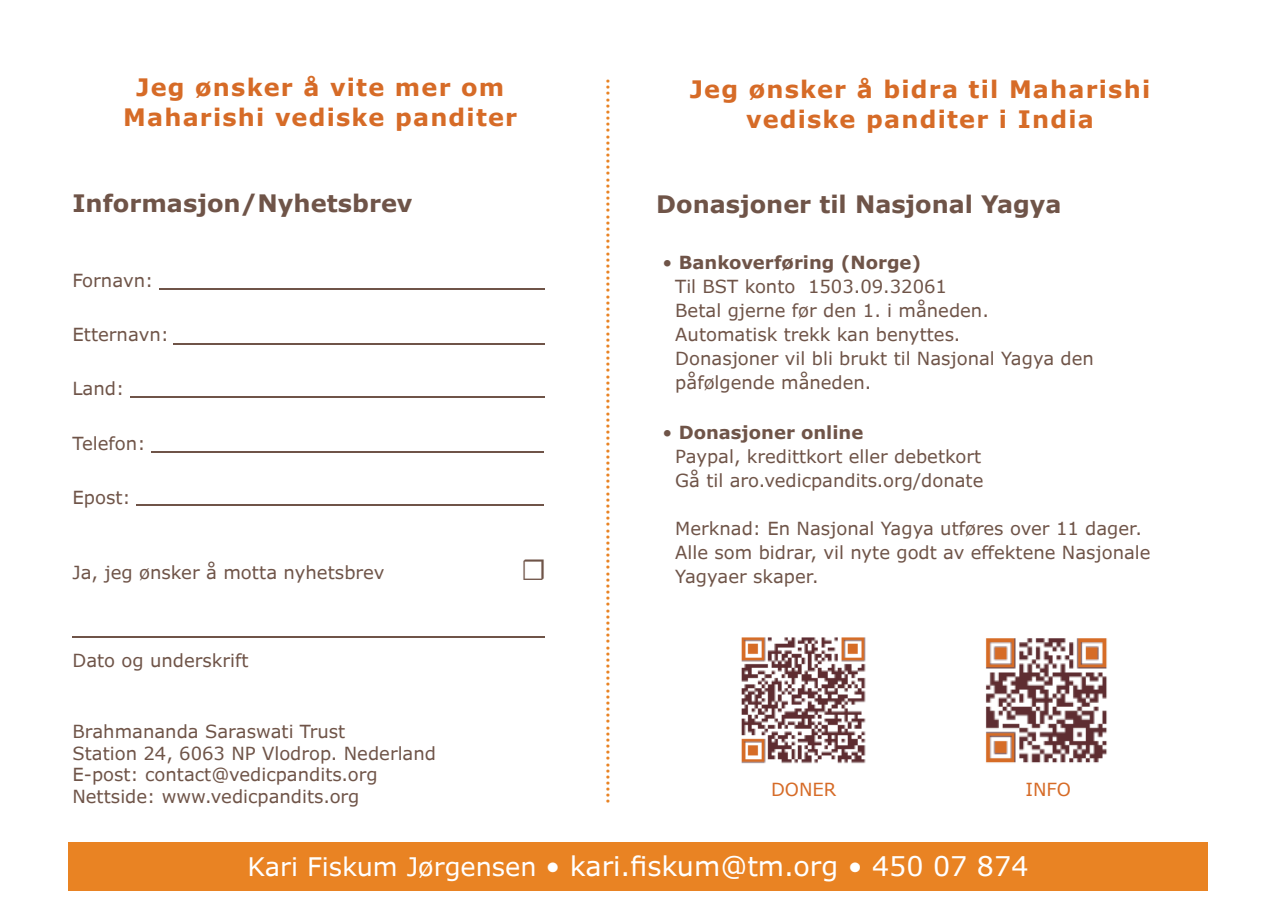
<style>
.page{position:relative;width:1276px;height:910px;background:#fff}
.page>*{position:absolute;margin:0;border:0;box-sizing:border-box;transform-origin:0 0}
.t1{font:30px "Minion Pro";color:#6f5448}
.t2{font:27px "Minion Pro";color:#e98323}
.t3{font:27px "Verdana Pro";color:#fff}
.t4{font:700 24px/30px "Verdana Pro";letter-spacing:.05em;color:#d66b27;text-align:center}
.t5{font:700 24px "Verdana Pro";color:#6f5448}
.t6{font:18px/24px "Verdana Pro";color:#6f5448}
.t7{font:18px "Verdana";color:#d66b27}
.s1{font-weight:700}
.s2{font-size:25.5px}
</style>
<div class="page">
<div style="left:68px;top:843px;width:1140px;height:48px;background:#e98323"></div>
<hr style="left:72px;top:636px;width:472px;height:2px;background:#6f5448">
<hr style="left:173px;top:343px;width:371px;height:2px;background:#6f5448">
<hr style="left:159px;top:288px;width:385px;height:2px;background:#6f5448">
<img style="left:741px;top:637px;width:125px;height:127px">
<hr style="left:130px;top:396px;width:414px;height:2px;background:#6f5448">
<img style="left:985px;top:638px;width:122px;height:125px">
<hr style="left:151px;top:451px;width:393px;height:2px;background:#6f5448">
<hr style="left:136px;top:504px;width:408px;height:2px;background:#6f5448">
<h3 class="t4" style="left:123px;top:73px;width:395px">Jeg ønsker å vite mer om<br>Maharishi vediske panditer</h3>
<h3 class="t4" style="left:689px;top:74px;width:462px">Jeg ønsker å bidra til Maharishi vediske panditer i India</h3>
<h2 class="t2" style="left:633px;top:78px;width:728px;rotate:90deg">......................................................................................................................</h2>
<h3 class="t5" style="left:72px;top:188px;width:341px">Informasjon/Nyhetsbrev</h3>
<h3 class="t5" style="left:656px;top:188px;width:406px">Donasjoner til Nasjonal Yagya</h3>
<p class="t6" style="left:675px;top:251px;width:420px;text-indent:-13px">• <span class="s1">Bankoverføring (Norge)<br></span>Til BST konto 1503.09.32061<br>Betal gjerne før den 1. i måneden.<br>Automatisk trekk kan benyttes.<br>Donasjoner vil bli brukt til Nasjonal Yagya den påfølgende måneden.</p>
<p class="t6" style="left:675px;top:420px;width:310px;text-indent:-13px">• <span class="s1">Donasjoner online<br></span>Paypal, kredittkort eller debetkort<br>Gå til aro.vedicpandits.org/donate</p>
<p class="t6" style="left:675px;top:516px;width:477px">Merknad: En Nasjonal Yagya utføres over 11 dager.<br>Alle som bidrar, vil nyte godt av effektene Nasjonale<br>Yagyaer skaper.</p>
<p class="t6" style="left:72px;top:269px;width:82px">Fornavn:</p>
<p class="t6" style="left:72px;top:323px;width:98px">Etternavn:</p>
<p class="t6" style="left:72px;top:377px;width:53px">Land:</p>
<p class="t6" style="left:72px;top:431px;width:75px">Telefon:</p>
<p class="t6" style="left:72px;top:485px;width:60px">Epost:</p>
<p class="t6" style="left:72px;top:560px;width:313px">Ja, jeg ønsker å motta nyhetsbrev</p>
<h1 class="t1" style="left:521px;top:549px;width:27px">☐</h1>
<p class="t6" style="left:72px;top:649px;width:178px">Dato og underskrift</p>
<p class="t6" style="left:72px;top:721px;width:365px;line-height:21.6px">Brahmananda Saraswati Trust<br>Station 24, 6063 NP Vlodrop. Nederland E-post: contact@vedicpandits.org Nettside: www.vedicpandits.org</p>
<p class="t7" style="left:771px;top:777px;width:67px">DONER</p>
<p class="t7" style="left:1025px;top:777px;width:47px">INFO</p>
<h2 class="t3" style="left:247px;top:849px;width:782px"><span class="s2">Kari Fiskum Jørgensen</span> • kari.fiskum@tm.org • 450 07 874</h2>
</div>
